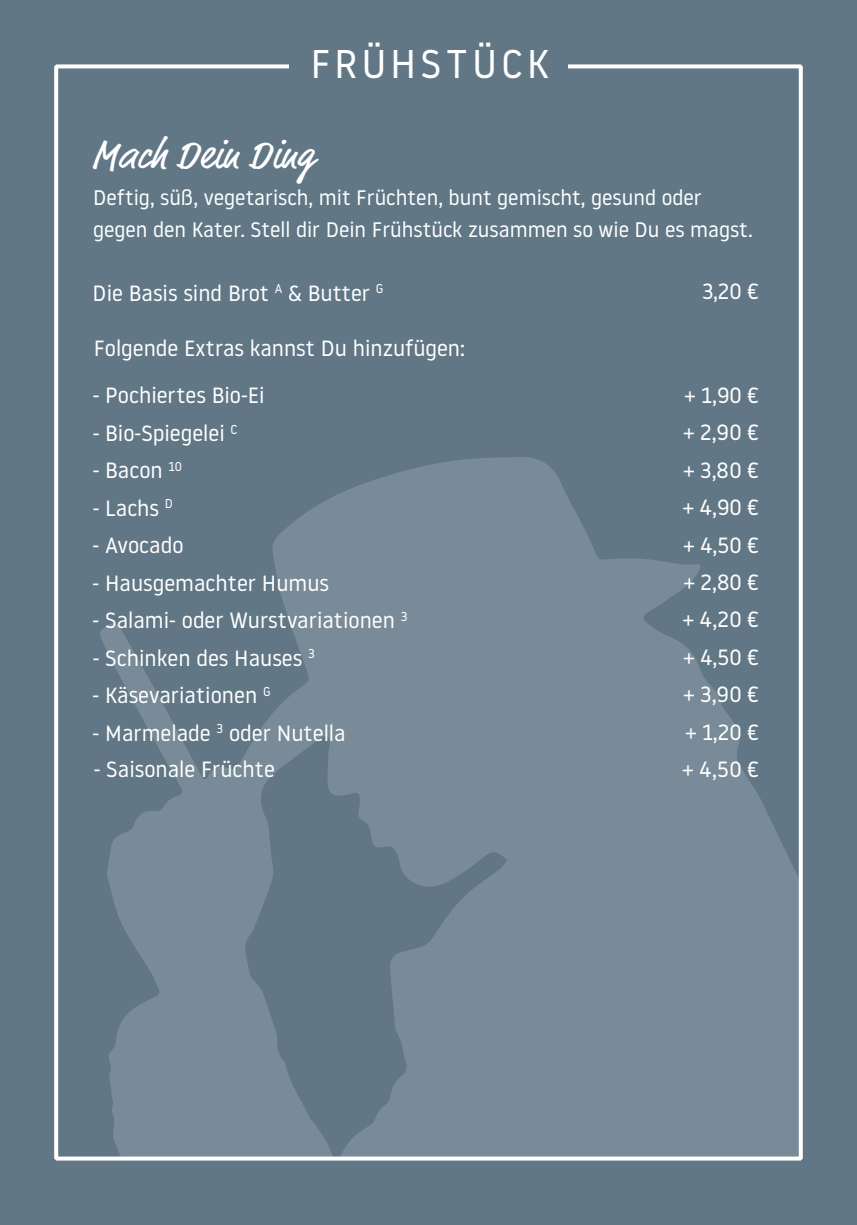
<style>
.page{position:relative;width:857px;height:1225px;background:#fff}
.page>*{position:absolute;margin:0;border:0;box-sizing:border-box;transform-origin:0 0}
.t1{font:40px "Market Pro";color:#fff}
.t2{font:40px "Noway";letter-spacing:.095em;color:#fff}
.t3{font:22px "Noway";color:#fff}
.t4{font:21px/32px "Noway";color:#fff}
</style>
<div class="page">
<div style="left:0;top:0;width:856px;height:1225px;background:#627786"></div>
<svg style="left:100px;top:457px;width:697px;height:698px;fill:#798b98"></svg>
<div style="left:54px;top:64px;width:748px;height:1096px;border:4px solid #fff"></div>
<div style="left:289px;top:38px;width:278px;height:57px;background:#627786"></div>
<h1 class="t2" style="left:310px;top:37px;width:240px">FRÜHSTÜCK</h1>
<h1 class="t1" style="left:92px;top:128px;width:224px">Mach Dein Ding</h1>
<p class="t4" style="left:93px;top:181px;width:660px">Deftig, süß, vegetarisch, mit Früchten, bunt gemischt, gesund oder gegen den Kater. Stell dir Dein Frühstück zusammen so wie Du es magst.</p>
<p class="t3" style="left:93px;top:278px;width:292px">Die Basis sind Brot <sup>A</sup> &amp; Butter <sup>G</sup></p>
<p class="t3" style="left:701px;top:276px;width:60px">3,20 €</p>
<p class="t3" style="left:94px;top:333px;width:373px">Folgende Extras kannst Du hinzufügen:</p>
<p class="t3" style="left:93px;top:381px;width:173px">- Pochiertes Bio-Ei</p>
<p class="t3" style="left:684px;top:380px;width:77px">+ 1,90 €</p>
<p class="t3" style="left:93px;top:418px;width:146px">- Bio-Spiegelei <sup>C</sup></p>
<p class="t3" style="left:683px;top:417px;width:78px">+ 2,90 €</p>
<p class="t3" style="left:93px;top:456px;width:91px">- Bacon <sup>10</sup></p>
<p class="t3" style="left:683px;top:455px;width:78px">+ 3,80 €</p>
<p class="t3" style="left:93px;top:493px;width:82px">- Lachs <sup>D</sup></p>
<p class="t3" style="left:682px;top:492px;width:79px">+ 4,90 €</p>
<p class="t3" style="left:93px;top:530px;width:92px">- Avocado</p>
<p class="t3" style="left:683px;top:530px;width:78px">+ 4,50 €</p>
<p class="t3" style="left:93px;top:568px;width:238px">- Hausgemachter Humus</p>
<p class="t3" style="left:684px;top:567px;width:78px">+ 2,80 €</p>
<p class="t3" style="left:93px;top:605px;width:316px">- Salami- oder Wurstvariationen <sup>3</sup></p>
<p class="t3" style="left:682px;top:605px;width:79px">+ 4,20 €</p>
<p class="t3" style="left:93px;top:643px;width:224px">- Schinken des Hauses <sup>3</sup></p>
<p class="t3" style="left:683px;top:642px;width:78px">+ 4,50 €</p>
<p class="t3" style="left:93px;top:680px;width:179px">- Käsevariationen <sup>G</sup></p>
<p class="t3" style="left:683px;top:679px;width:78px">+ 3,90 €</p>
<p class="t3" style="left:93px;top:718px;width:254px">- Marmelade <sup>3</sup> oder Nutella</p>
<p class="t3" style="left:685px;top:717px;width:76px">+ 1,20 €</p>
<p class="t3" style="left:94px;top:754px;width:183px">- Saisonale Früchte</p>
<p class="t3" style="left:682px;top:754px;width:79px">+ 4,50 €</p>
</div>
